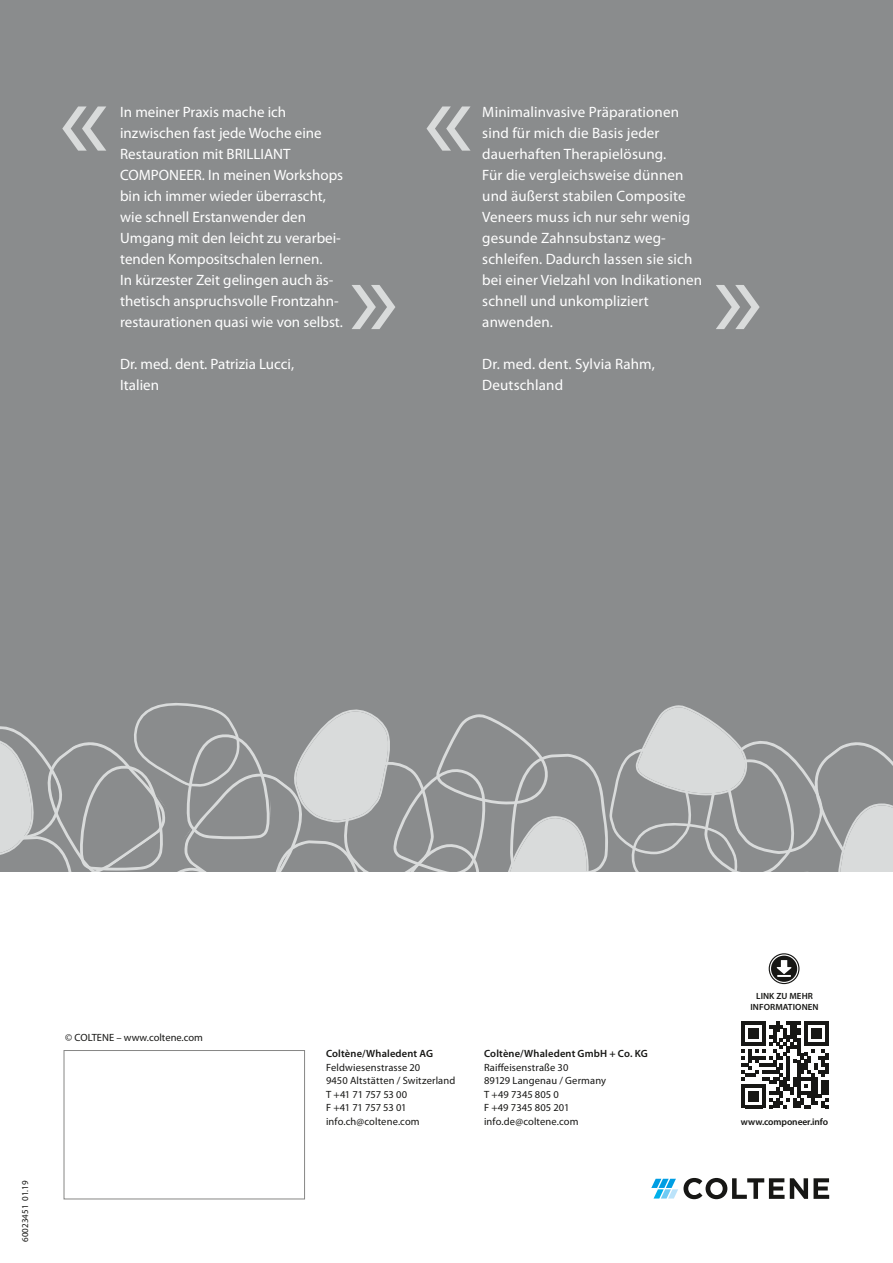
<style>
.page{position:relative;width:893px;height:1263px;background:#fff}
.page>*{position:absolute;margin:0;border:0;box-sizing:border-box;transform-origin:0 0}
.t1{font:120px "Myriad Pro";color:#d9dbdb}
.t2{font:15px/21px "Myriad Pro";color:#fff}
.t3{font:10.5px/13.5px "Myriad Pro";letter-spacing:.01em;color:#171715}
.t4{font:600 10.5px "Myriad Pro";letter-spacing:.015em;color:#171715}
.t5{font:600 9.6px "Myriad Pro";letter-spacing:-.01em;color:#171715}
.t6{font:600 9px/10.5px "Myriad Pro";letter-spacing:.01em;color:#171715;text-align:center}
.t7{font:9px "Myriad Pro";color:#171715}
</style>
<div class="page">
<div style="left:0;top:0;width:893px;height:1135px;background:#8a8c8d"></div>
<svg style="left:0;top:703px;width:893px;height:497px"></svg>
<div style="left:769px;top:953px;width:30px;height:31px;border:1px solid #171715;border-radius:50%"></div>
<p class="t2" style="left:482px;top:101px;width:221px">Minimalinvasive Präparationen sind für mich die Basis jeder dauerhaften Therapielösung.<br>Für die vergleichsweise dünnen und äußerst stabilen Composite<br>Veneers muss ich nur sehr wenig gesunde Zahnsubstanz weg&shy;schleifen. Dadurch lassen sie sich bei einer Vielzahl von Indikationen schnell und unkompliziert anwenden.</p>
<p class="t2" style="left:482px;top:353px;width:174px">Dr. med. dent. Sylvia Rahm,<br>Deutschland</p>
<p class="t2" style="left:120px;top:101px;width:225px">In meiner Praxis mache ich inzwischen fast jede Woche eine<br>Restauration mit BRILLIANT<br>COMPONEER. In meinen Workshops bin ich immer wieder überrascht, wie schnell Erstanwender den<br>Umgang mit den leicht zu verarbei&shy;tenden Kompositschalen lernen.<br>In kürzester Zeit gelingen auch äs&shy;thetisch anspruchsvolle Frontzahn&shy;restaurationen quasi wie von selbst.</p>
<p class="t2" style="left:120px;top:353px;width:176px">Dr. med. dent. Patrizia Lucci,<br>Italien</p>
<h1 class="t1" style="left:59px;top:45px;width:52px">«</h1>
<h1 class="t1" style="left:423px;top:45px;width:52px">«</h1>
<h1 class="t1" style="left:349px;top:223px;width:52px">»</h1>
<h1 class="t1" style="left:713px;top:223px;width:52px">»</h1>
<p class="t3" style="left:65px;top:1031px;width:139px">© COLTENE – www.coltene.com</p>
<p class="t7" style="left:19px;top:1242px;width:63px;rotate:-90deg">60023451 01.19</p>
<p class="t4" style="left:326px;top:1047px;width:109px">Coltène/Whaledent AG</p>
<p class="t3" style="left:326px;top:1060px;width:131px">Feldwiesenstrasse 20<br>9450 Altstätten / Switzerland<br>T +41 71 757 53 00<br>F +41 71 757 53 01 info.ch@coltene.com</p>
<p class="t4" style="left:484px;top:1047px;width:165px">Coltène/Whaledent GmbH + Co. KG</p>
<p class="t3" style="left:484px;top:1060px;width:124px">Raiffeisenstraße 30<br>89129 Langenau / Germany<br>T +49 7345 805 0<br>F +49 7345 805 201 info.de@coltene.com</p>
<p class="t6" style="left:750px;top:991px;width:70px">LINK ZU MEHR<br>INFORMATIONEN</p>
<p class="t5" style="left:741px;top:1115px;width:89px">www.componeer.info</p>
</div>
